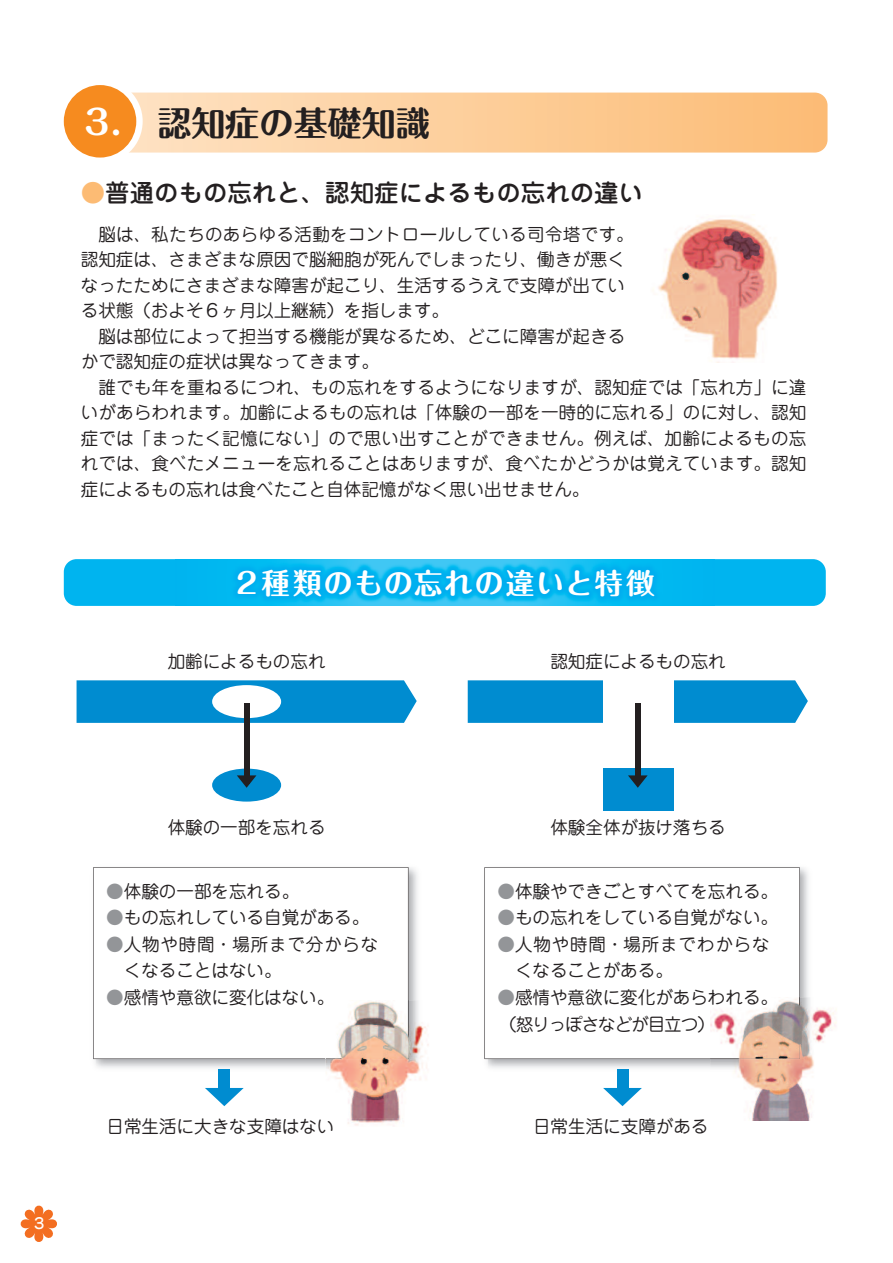
<style>
.page{position:relative;width:893px;height:1263px;background:#fff}
.page>*{position:absolute;margin:0;border:0;box-sizing:border-box;transform-origin:0 0}
.t1{font:34.05px "Maru Fo Pro Bold 90 pv RKSJ H";color:#231f20}
.t2{font:28.65px "Maru Fo Pro Bold 90 pv RKSJ H";letter-spacing:.055em;color:#fff}
.t3{font:24.45px "Jun 34 Pro Medium 90 pv RKSJ H";color:#231f20}
.t4{font:17.55px/25.5px "Jun 201 Pro Regular 90 pv RKSJ H";color:#231f20}
.t5{font:17.55px/26.5px "Jun 201 Pro Regular 90 pv RKSJ H";letter-spacing:.045em;color:#231f20}
.t6{font:500 14.85px "Jun 34 Pro";color:#fff}
.s1{color:#fff}
.s2{color:#fcbb74}
.s3{color:#939598}
</style>
<div class="page">
<div style="left:468px;top:680px;width:340px;height:43px;background:#008cd0"></div>
<div style="left:604px;top:676px;width:70px;height:51px;background:#fff"></div>
<div style="left:603px;top:769px;width:70px;height:42px;background:#008cd0"></div>
<svg style="left:66px;top:93px;width:761px;height:60px;background:#fcce9b"></svg>
<svg style="left:63px;top:85px;width:80px;height:73px"></svg>
<div style="left:64px;top:559px;width:762px;height:47px;background:#00b4ef"></div>
<img style="left:408px;top:868px;width:10px;height:132px">
<img style="left:97px;top:1059px;width:229px;height:48px">
<img style="left:800px;top:868px;width:9px;height:129px">
<img style="left:488px;top:1059px;width:222px;height:48px">
<svg style="left:93px;top:867px;width:315px;height:192px"></svg>
<svg style="left:484px;top:867px;width:316px;height:192px"></svg>
<img style="left:175px;top:559px;width:540px;height:47px">
<img style="left:653px;top:216px;width:124px;height:146px">
<svg style="left:77px;top:680px;width:340px;height:43px;background:#0990d1"></svg>
<div style="left:212px;top:685px;width:69px;height:33px;background:#fff;border-radius:50%"></div>
<div style="left:212px;top:769px;width:69px;height:33px;background:#008cd0;border-radius:50%"></div>
<div style="left:244px;top:703px;width:6px;height:80px;background:#231f20"></div>
<svg style="left:237px;top:775px;width:19px;height:13px"></svg>
<div style="left:635px;top:703px;width:6px;height:80px;background:#231f20"></div>
<svg style="left:628px;top:775px;width:20px;height:13px"></svg>
<div style="left:617px;top:1070px;width:11px;height:29px;background:#008cd0"></div>
<svg style="left:603px;top:1088px;width:39px;height:18px"></svg>
<div style="left:218px;top:1070px;width:12px;height:29px;background:#008cd0"></div>
<svg style="left:205px;top:1088px;width:39px;height:18px"></svg>
<img style="left:326px;top:1000px;width:103px;height:126px">
<img style="left:326px;top:1000px;width:82px;height:59px">
<svg style="left:326px;top:1118px;width:7px;height:8px"></svg>
<img style="left:710px;top:997px;width:127px;height:124px">
<img style="left:710px;top:997px;width:90px;height:62px">
<img style="left:710px;top:997px;width:57px;height:8px">
<svg style="left:21px;top:1205px;width:36px;height:37px"></svg>
<h1 class="t1" style="left:80px;top:96px;width:351px"><span class="s1">３.</span> 認知症の基礎知識</h1>
<h3 class="t3" style="left:81px;top:174px;width:564px"><span class="s2">●</span>普通のもの忘れと、認知症によるもの忘れの違い</h3>
<p class="t4" style="left:81px;top:220px;width:554px;text-indent:18px">脳は、私たちのあらゆる活動をコントロールしている司令塔です。認知症は、さまざまな原因で脳細胞が死んでしまったり、働きが悪くなったためにさまざまな障害が起こり、生活するうえで支障が出ている状態（およそ６ヶ月以上継続）を指します。</p>
<p class="t4" style="left:81px;top:322px;width:546px;text-indent:18px">脳は部位によって担当する機能が異なるため、どこに障害が起きるかで認知症の症状は異なってきます。</p>
<p class="t4" style="left:81px;top:373px;width:727px;text-align:justify;text-indent:18px">誰でも年を重ねるにつれ、もの忘れをするようになりますが、認知症では「忘れ方」に違いがあらわれます。加齢によるもの忘れは「体験の一部を一時的に忘れる」のに対し、認知症では「まったく記憶にない」ので思い出すことができません。例えば、加齢によるもの忘れでは、食べたメニューを忘れることはありますが、食べたかどうかは覚えています。認知症によるもの忘れは食べたこと自体記憶がなく思い出せません。</p>
<h2 class="t2" style="left:232px;top:560px;width:424px">２種類のもの忘れの違いと特徴</h2>
<p class="t4" style="left:168px;top:647px;width:159px">加齢によるもの忘れ</p>
<p class="t4" style="left:550px;top:647px;width:177px">認知症によるもの忘れ</p>
<p class="t6" style="left:32px;top:1212px;width:16px">３</p>
<p class="t4" style="left:168px;top:812px;width:159px">体験の一部を忘れる</p>
<p class="t4" style="left:106px;top:876px;width:194px"><span class="s3">●</span>体験の一部を忘れる。</p>
<p class="t4" style="left:106px;top:903px;width:265px"><span class="s3">●</span>もの忘れしている自覚がある。</p>
<p class="t5" style="left:106px;top:929px;width:274px"><span class="s3">●</span>人物や時間・場所まで分からな　くなることはない。</p>
<p class="t4" style="left:106px;top:983px;width:229px"><span class="s3">●</span>感情や意欲に変化はない。</p>
<p class="t4" style="left:550px;top:812px;width:177px">体験全体が抜け落ちる</p>
<p class="t4" style="left:497px;top:876px;width:282px"><span class="s3">●</span>体験やできごとすべてを忘れる。</p>
<p class="t4" style="left:497px;top:903px;width:282px"><span class="s3">●</span>もの忘れをしている自覚がない。</p>
<p class="t5" style="left:497px;top:929px;width:274px"><span class="s3">●</span>人物や時間・場所までわからな　くなることがある。</p>
<p class="t4" style="left:497px;top:982px;width:282px;line-height:26.5px"><span class="s3">●</span>感情や意欲に変化があらわれる。（怒りっぽさなどが目立つ）</p>
<p class="t4" style="left:106px;top:1112px;width:229px">日常生活に大きな支障はない</p>
<p class="t4" style="left:533px;top:1112px;width:177px">日常生活に支障がある</p>
</div>
